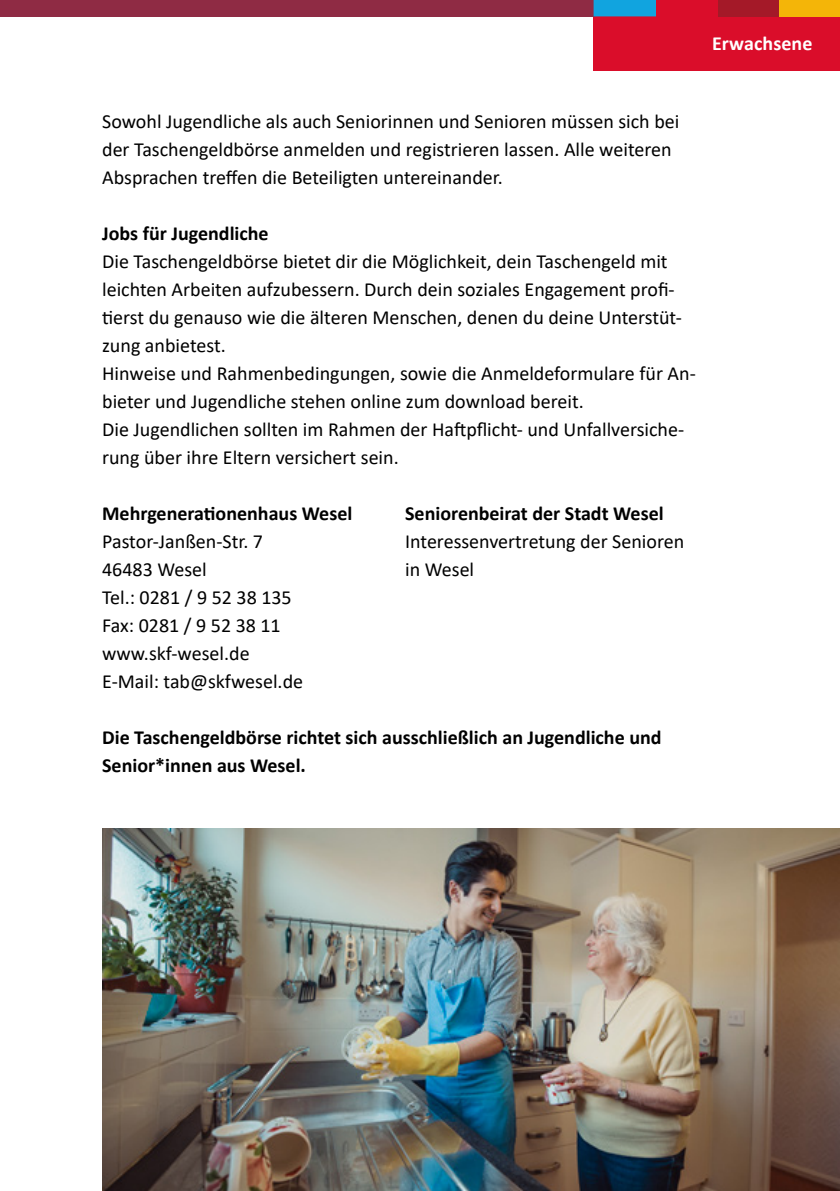
<style>
.page{position:relative;width:840px;height:1191px;background:#fff}
.page>*{position:absolute;margin:0;border:0;box-sizing:border-box;transform-origin:0 0}
.t1{font:20px/28px "Calibri";color:#000}
.t2{font:700 20px/28px "Calibri";color:#000}
.t3{font:700 20px "Calibri";letter-spacing:.005em;color:#fff}
</style>
<div class="page">
<div style="left:593px;top:0;width:246px;height:71px;background:#da0d2a"></div>
<div style="left:0;top:0;width:594px;height:16px;background:#8f2b44"></div>
<svg style="left:593px;top:0;width:62px;height:16px"></svg>
<div style="left:717px;top:0;width:61px;height:16px;background:#a41928"></div>
<div style="left:778px;top:0;width:61px;height:16px;background:#f4b508"></div>
<img style="left:102px;top:828px;width:737px;height:363px">
<p class="t3" style="left:711px;top:29px;width:102px">Erwachsene</p>
<p class="t1" style="left:102px;top:107px;width:578px">Sowohl Jugendliche als auch Seniorinnen und Senioren müssen sich bei der Taschengeldbörse anmelden und registrieren lassen. Alle weiteren<br>Absprachen treffen die Beteiligten untereinander.</p>
<p class="t2" style="left:102px;top:219px;width:168px">Jobs für Jugendliche</p>
<p class="t1" style="left:102px;top:247px;width:594px">Die Taschengeldbörse bietet dir die Möglichkeit, dein Taschengeld mit leichten Arbeiten aufzubessern. Durch dein soziales Engagement profi&shy;tierst du genauso wie die älteren Menschen, denen du deine Unterstüt&shy;zung anbietest.<br>Hinweise und Rahmenbedingungen, sowie die Anmeldeformulare für An&shy;bieter und Jugendliche stehen online zum download bereit.<br>Die Jugendlichen sollten im Rahmen der Haftpflicht- und Unfallversiche&shy;rung über ihre Eltern versichert sein.</p>
<p class="t2" style="left:102px;top:499px;width:251px">Mehrgenerationenhaus Wesel</p>
<p class="t1" style="left:102px;top:527px;width:202px">Pastor-Janßen-Str. 7<br>46483 Wesel<br>Tel.: 0281 / 9 52 38 135<br>Fax: 0281 / 9 52 38 11 www.skf-wesel.de<br>E-Mail: tab@skfwesel.de</p>
<p class="t2" style="left:405px;top:499px;width:260px">Seniorenbeirat der Stadt Wesel</p>
<p class="t1" style="left:405px;top:527px;width:280px">Interessenvertretung der Senioren in Wesel</p>
<p class="t2" style="left:102px;top:723px;width:560px">Die Taschengeldbörse richtet sich ausschließlich an Jugendliche und<br>Senior*innen aus Wesel.</p>
</div>
